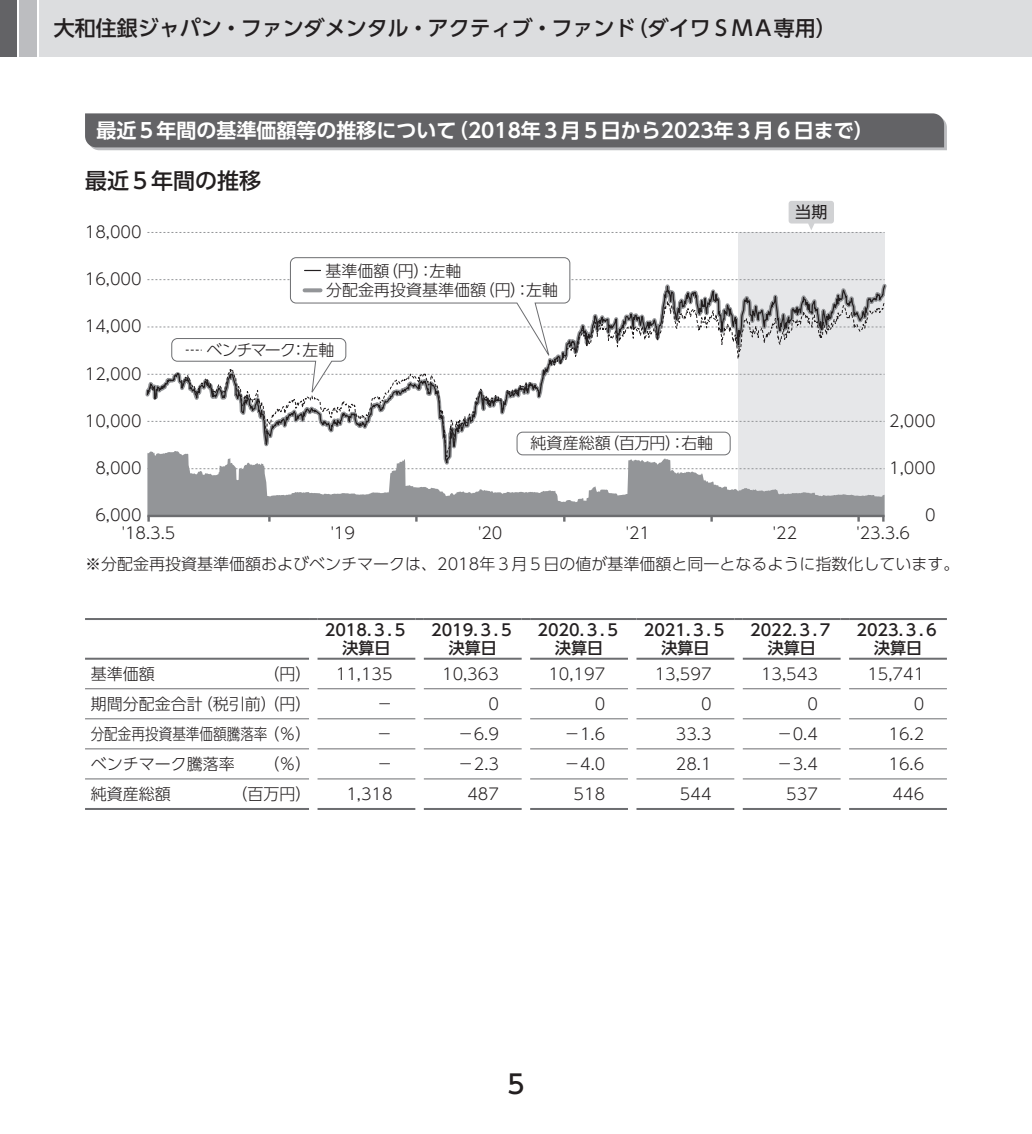
<style>
.page{position:relative;width:1032px;height:1134px;background:#fff}
.page>*{position:absolute;margin:0;border:0;box-sizing:border-box;transform-origin:0 0}
.t1{font:500 26px "UD Shin Go Pro";color:#231f20}
.t2{font:500 22px "UD Shin Go Pro";color:#231f20}
.t3{font:500 21px "UD Shin Go Pro";color:#231f20}
.t4{font:700 20px "UD Shin Go Pro De";color:#fff}
.t5{font:300 16px "UD Shin Go Pro";color:#231f20}
.t6{font:500 16px/18px "UD Shin Go Pro";color:#231f20;text-align:center}
.t7{font:300 16px "UD Shin Go Pro";color:#231f20;scale:.85 1}
.t8{font:300 16px "UD Shin Go Pro";letter-spacing:-.065em;color:#231f20}
.t9{font:16px "UD Shin Go Pro";color:#231f20}
</style>
<div class="page">
<div style="left:0;top:0;width:17px;height:57px;background:#636366"></div>
<div style="left:20px;top:0;width:17px;height:57px;background:#bcbdc0"></div>
<div style="left:40px;top:0;width:992px;height:57px;background:#dcdddf"></div>
<svg style="left:85px;top:113px;width:862px;height:37px;background:#6b6b6e"></svg>
<svg style="left:145px;top:232px;width:742px;height:290px"></svg>
<svg style="left:146px;top:269px;width:740px;height:200px"></svg>
<svg style="left:146px;top:289px;width:740px;height:173px"></svg>
<svg style="left:147px;top:201px;width:737px;height:32px"></svg>
<div style="left:517px;top:432px;width:213px;height:23px;background:#fff;border-radius:6px"></div>
<div style="left:516px;top:432px;width:215px;height:23px;border:1px solid #6c6d70;border-radius:6px"></div>
<svg style="left:147px;top:257px;width:737px;height:139px"></svg>
<hr style="left:85px;top:618px;width:224px;height:2px;background:#6c6d70">
<svg style="left:309px;top:618px;width:8px;height:2px"></svg>
<hr style="left:317px;top:618px;width:98px;height:2px;background:#6c6d70">
<svg style="left:415px;top:618px;width:9px;height:2px"></svg>
<hr style="left:424px;top:618px;width:98px;height:2px;background:#6c6d70">
<svg style="left:522px;top:618px;width:8px;height:2px"></svg>
<hr style="left:530px;top:618px;width:98px;height:2px;background:#6c6d70">
<svg style="left:628px;top:618px;width:8px;height:2px"></svg>
<hr style="left:636px;top:618px;width:98px;height:2px;background:#6c6d70">
<svg style="left:734px;top:618px;width:9px;height:2px"></svg>
<hr style="left:743px;top:618px;width:97px;height:2px;background:#6c6d70">
<svg style="left:840px;top:618px;width:9px;height:2px"></svg>
<hr style="left:849px;top:618px;width:98px;height:2px;background:#6c6d70">
<hr style="left:85px;top:808px;width:224px;height:2px;background:#6c6d70">
<hr style="left:317px;top:808px;width:98px;height:2px;background:#6c6d70">
<hr style="left:424px;top:808px;width:98px;height:2px;background:#6c6d70">
<hr style="left:530px;top:808px;width:98px;height:2px;background:#6c6d70">
<hr style="left:636px;top:808px;width:98px;height:2px;background:#6c6d70">
<hr style="left:743px;top:808px;width:97px;height:2px;background:#6c6d70">
<hr style="left:849px;top:808px;width:98px;height:2px;background:#6c6d70">
<hr style="left:85px;top:748px;width:224px;height:1px;background:#6c6d70">
<hr style="left:317px;top:748px;width:98px;height:1px;background:#6c6d70">
<hr style="left:424px;top:748px;width:98px;height:1px;background:#6c6d70">
<hr style="left:530px;top:748px;width:98px;height:1px;background:#6c6d70">
<hr style="left:636px;top:748px;width:98px;height:1px;background:#6c6d70">
<hr style="left:743px;top:748px;width:97px;height:1px;background:#6c6d70">
<hr style="left:849px;top:748px;width:98px;height:1px;background:#6c6d70">
<hr style="left:85px;top:778px;width:224px;height:1px;background:#6c6d70">
<hr style="left:317px;top:778px;width:98px;height:1px;background:#6c6d70">
<hr style="left:424px;top:778px;width:98px;height:1px;background:#6c6d70">
<hr style="left:530px;top:778px;width:98px;height:1px;background:#6c6d70">
<hr style="left:636px;top:778px;width:98px;height:1px;background:#6c6d70">
<hr style="left:743px;top:778px;width:97px;height:1px;background:#6c6d70">
<hr style="left:849px;top:778px;width:98px;height:1px;background:#6c6d70">
<hr style="left:85px;top:658px;width:224px;height:2px;background:#6c6d70">
<hr style="left:317px;top:658px;width:98px;height:2px;background:#6c6d70">
<hr style="left:424px;top:658px;width:98px;height:2px;background:#6c6d70">
<hr style="left:530px;top:658px;width:98px;height:2px;background:#6c6d70">
<hr style="left:636px;top:658px;width:98px;height:2px;background:#6c6d70">
<hr style="left:743px;top:658px;width:97px;height:2px;background:#6c6d70">
<hr style="left:849px;top:658px;width:98px;height:2px;background:#6c6d70">
<hr style="left:85px;top:688px;width:224px;height:1px;background:#6c6d70">
<hr style="left:85px;top:718px;width:224px;height:1px;background:#6c6d70">
<hr style="left:317px;top:688px;width:98px;height:1px;background:#6c6d70">
<hr style="left:424px;top:688px;width:98px;height:1px;background:#6c6d70">
<hr style="left:530px;top:688px;width:98px;height:1px;background:#6c6d70">
<hr style="left:636px;top:688px;width:98px;height:1px;background:#6c6d70">
<hr style="left:743px;top:688px;width:97px;height:1px;background:#6c6d70">
<hr style="left:849px;top:688px;width:98px;height:1px;background:#6c6d70">
<hr style="left:317px;top:718px;width:98px;height:1px;background:#6c6d70">
<hr style="left:424px;top:718px;width:98px;height:1px;background:#6c6d70">
<hr style="left:530px;top:718px;width:98px;height:1px;background:#6c6d70">
<hr style="left:636px;top:718px;width:98px;height:1px;background:#6c6d70">
<hr style="left:743px;top:718px;width:97px;height:1px;background:#6c6d70">
<hr style="left:849px;top:718px;width:98px;height:1px;background:#6c6d70">
<h3 class="t3" style="left:54px;top:11px;width:784px">大和住銀ジャパン・ファンダメンタル・アクティブ・ファンド（ダイワＳＭＡ専用）</h3>
<p class="t4" style="left:96px;top:114px;width:779px">最近５年間の基準価額等の推移について（2018年３月５日から2023年３月６日まで）</p>
<h2 class="t2" style="left:85px;top:163px;width:178px">最近５年間の推移</h2>
<p class="t5" style="left:85px;top:219px;width:58px">18,000</p>
<p class="t5" style="left:85px;top:266px;width:58px">16,000</p>
<p class="t5" style="left:85px;top:313px;width:58px">14,000</p>
<p class="t5" style="left:85px;top:361px;width:58px">12,000</p>
<p class="t5" style="left:85px;top:408px;width:58px">10,000</p>
<p class="t5" style="left:95px;top:455px;width:48px">8,000</p>
<p class="t5" style="left:95px;top:502px;width:48px">6,000</p>
<p class="t5" style="left:325px;top:257px;width:138px">基準価額（円）：左軸</p>
<p class="t5" style="left:326px;top:277px;width:233px">分配金再投資基準価額（円）：左軸</p>
<p class="t8" style="left:207px;top:337px;width:129px">ベンチマーク：左軸</p>
<p class="t5" style="left:530px;top:430px;width:184px">純資産総額（百万円）：右軸</p>
<p class="t9" style="left:795px;top:199px;width:34px">当期</p>
<p class="t5" style="left:889px;top:408px;width:48px">2,000</p>
<p class="t5" style="left:889px;top:455px;width:48px">1,000</p>
<p class="t5" style="left:925px;top:502px;width:12px">0</p>
<p class="t5" style="left:122px;top:520px;width:55px">'18.3.5</p>
<p class="t5" style="left:331px;top:520px;width:26px">'19</p>
<p class="t5" style="left:478px;top:520px;width:26px">'20</p>
<p class="t5" style="left:626px;top:520px;width:26px">'21</p>
<p class="t5" style="left:773px;top:520px;width:26px">'22</p>
<p class="t5" style="left:856px;top:520px;width:55px">'23.3.6</p>
<p class="t5" style="left:85px;top:551px;width:876px">※分配金再投資基準価額およびベンチマークは、2018年３月５日の値が基準価額と同一となるように指数化しています。</p>
<p class="t6" style="left:325px;top:620px;width:85px">2018.３.５決算日</p>
<p class="t6" style="left:431px;top:620px;width:85px">2019.３.５決算日</p>
<p class="t6" style="left:537px;top:620px;width:85px">2020.３.５決算日</p>
<p class="t6" style="left:644px;top:620px;width:85px">2021.３.５決算日</p>
<p class="t6" style="left:750px;top:620px;width:85px">2022.３.７決算日</p>
<p class="t6" style="left:856px;top:620px;width:85px">2023.３.６決算日</p>
<p class="t5" style="left:91px;top:661px;width:65px">基準価額</p>
<p class="t5" style="left:263px;top:661px;width:49px">（円）</p>
<p class="t5" style="left:336px;top:661px;width:58px">11,135</p>
<p class="t5" style="left:442px;top:661px;width:58px">10,363</p>
<p class="t5" style="left:548px;top:661px;width:58px">10,197</p>
<p class="t5" style="left:655px;top:661px;width:58px">13,597</p>
<p class="t5" style="left:761px;top:661px;width:58px">13,543</p>
<p class="t5" style="left:867px;top:661px;width:58px">15,741</p>
<p class="t5" style="left:91px;top:691px;width:222px">期間分配金合計（税引前）（円）</p>
<p class="t5" style="left:377px;top:691px;width:17px">－</p>
<p class="t5" style="left:488px;top:691px;width:12px">0</p>
<p class="t5" style="left:595px;top:691px;width:12px">0</p>
<p class="t5" style="left:701px;top:691px;width:12px">0</p>
<p class="t5" style="left:807px;top:691px;width:12px">0</p>
<p class="t5" style="left:914px;top:691px;width:12px">0</p>
<p class="t7" style="left:91px;top:721px;width:261px">分配金再投資基準価額騰落率（％）</p>
<p class="t5" style="left:377px;top:721px;width:17px">－</p>
<p class="t5" style="left:458px;top:721px;width:43px">－6.9</p>
<p class="t5" style="left:564px;top:721px;width:43px">－1.6</p>
<p class="t5" style="left:676px;top:721px;width:37px">33.3</p>
<p class="t5" style="left:777px;top:721px;width:43px">－0.4</p>
<p class="t5" style="left:888px;top:721px;width:37px">16.2</p>
<p class="t5" style="left:91px;top:751px;width:145px">ベンチマーク騰落率</p>
<p class="t5" style="left:263px;top:751px;width:49px">（％）</p>
<p class="t5" style="left:377px;top:751px;width:17px">－</p>
<p class="t5" style="left:458px;top:751px;width:43px">－2.3</p>
<p class="t5" style="left:564px;top:751px;width:43px">－4.0</p>
<p class="t5" style="left:676px;top:751px;width:37px">28.1</p>
<p class="t5" style="left:777px;top:751px;width:43px">－3.4</p>
<p class="t5" style="left:888px;top:751px;width:37px">16.6</p>
<p class="t5" style="left:91px;top:781px;width:81px">純資産総額</p>
<p class="t5" style="left:231px;top:781px;width:81px">（百万円）</p>
<p class="t5" style="left:346px;top:781px;width:48px">1,318</p>
<p class="t5" style="left:467px;top:781px;width:33px">487</p>
<p class="t5" style="left:574px;top:781px;width:33px">518</p>
<p class="t5" style="left:680px;top:781px;width:33px">544</p>
<p class="t5" style="left:786px;top:781px;width:33px">537</p>
<p class="t5" style="left:892px;top:781px;width:33px">446</p>
<h1 class="t1" style="left:507px;top:1063px;width:19px">5</h1>
</div>
